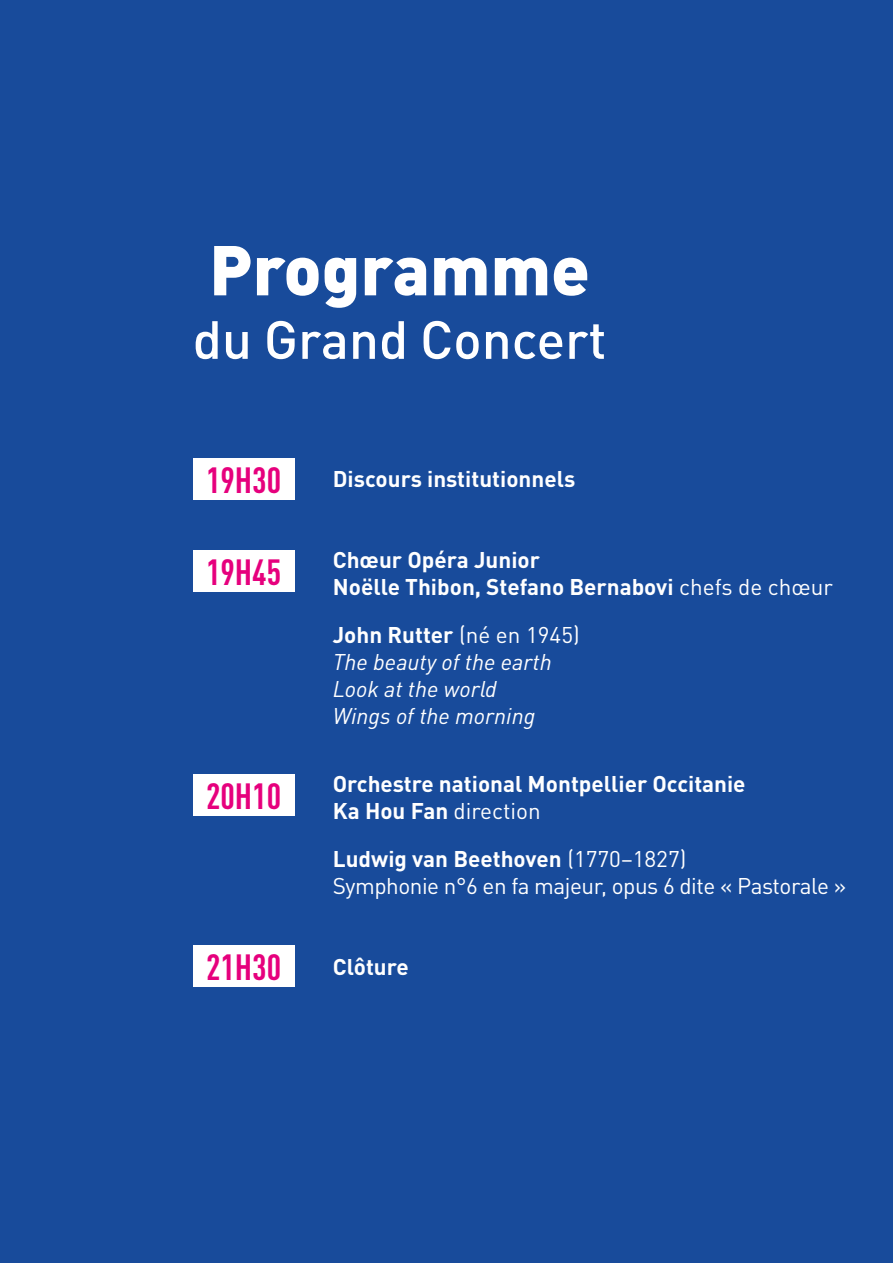
<style>
.page{position:relative;width:893px;height:1263px;background:#fff}
.page>*{position:absolute;margin:0;border:0;box-sizing:border-box;transform-origin:0 0}
.t1{font:900 69.3px "DINOT";color:#fff}
.t2{font:500 52.95px "DINOT";color:#fff}
.t3{font:700 condensed 36px "DINOT";color:#e6007d}
.t4{font:700 22.5px/27px "DINOT";color:#fff}
.t5{font:22.5px/27px "DINOT";letter-spacing:-.02em;color:#fff}
.t6{font:italic 22.5px/27px "DINOT";color:#fff}
.s1{font-weight:400}
.s2{font-weight:700;font-style:normal}
.s3{font-style:normal}
.s4{font-weight:700}
</style>
<div class="page">
<div style="left:1px;top:0;width:892px;height:1263px;background:#184b9b"></div>
<div style="left:193px;top:458px;width:102px;height:41px;background:#fff"></div>
<div style="left:193px;top:550px;width:102px;height:41px;background:#fff"></div>
<div style="left:193px;top:775px;width:102px;height:41px;background:#fff"></div>
<div style="left:193px;top:945px;width:102px;height:41px;background:#fff"></div>
<h1 class="t1" style="left:209px;top:224px;width:382px">Programme</h1>
<h2 class="t2" style="left:193px;top:306px;width:415px">du Grand Concert</h2>
<h3 class="t3" style="left:206px;top:458px;width:77px">19H30</h3>
<p class="t4" style="left:333px;top:465px;width:244px">Discours institutionnels</p>
<h3 class="t3" style="left:206px;top:550px;width:77px">19H45</h3>
<h3 class="t3" style="left:206px;top:774px;width:77px">20H10</h3>
<p class="t4" style="left:333px;top:545px;width:502px">Chœur Opéra Junior<br>Noëlle Thibon, Stefano Bernabovi <span class="s1">chefs de chœur</span></p>
<p class="t6" style="left:333px;top:621px;width:248px"><span class="s2">John Rutter</span> <span class="s3">(né en 1945)<br></span>The beauty of the earth<br>Look at the world<br>Wings of the morning</p>
<p class="t4" style="left:333px;top:770px;width:414px">Orchestre national Montpellier Occitanie<br>Ka Hou Fan <span class="s1">direction</span></p>
<p class="t5" style="left:333px;top:845px;width:515px"><span class="s4">Ludwig van Beethoven</span> (1770–1827)<br>Symphonie n°6 en fa majeur, opus 6 dite « Pastorale »</p>
<h3 class="t3" style="left:206px;top:945px;width:77px">21H30</h3>
<p class="t4" style="left:333px;top:952px;width:77px">Clôture</p>
</div>
